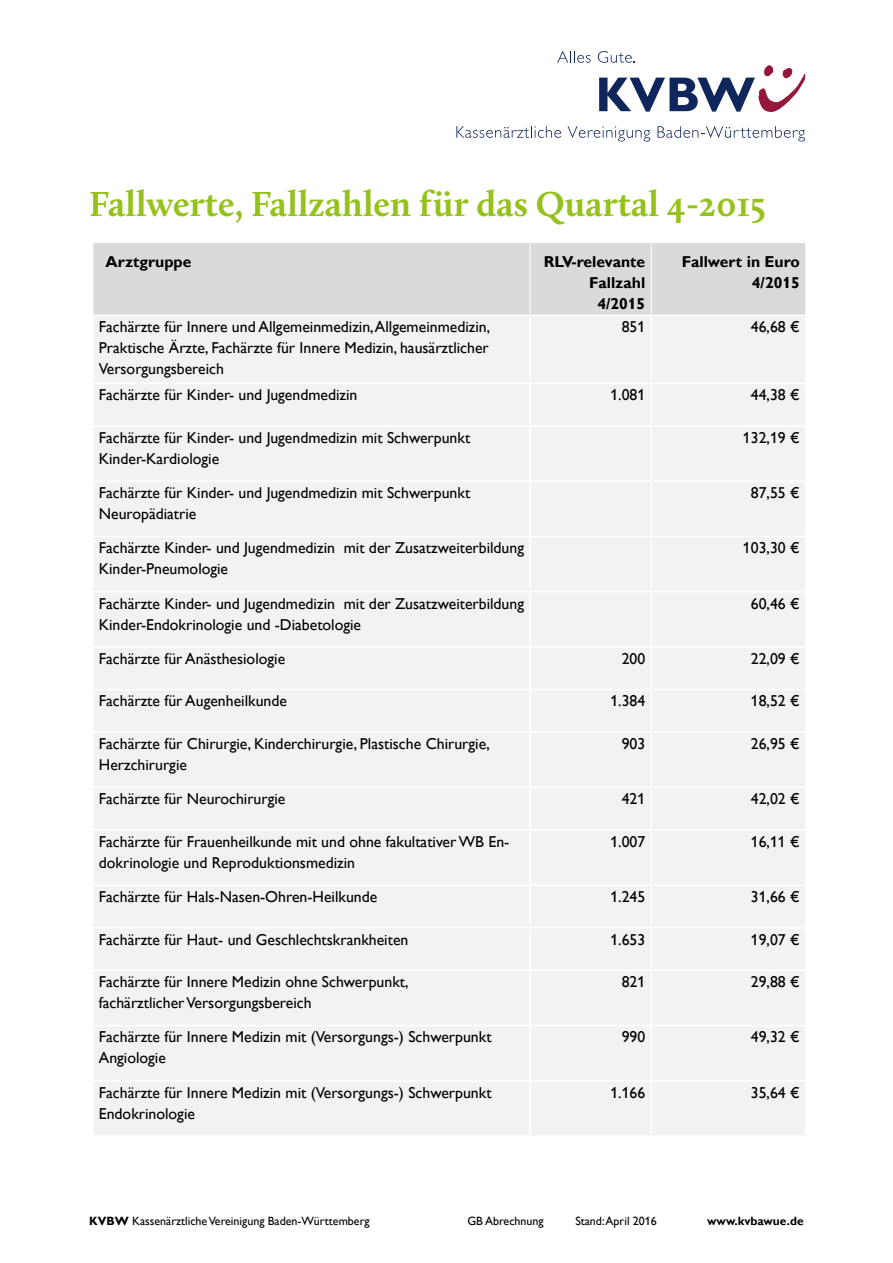
<style>
.page{position:relative;width:893px;height:1263px;background:#fff}
.page>*{position:absolute;margin:0;border:0;box-sizing:border-box;transform-origin:0 0}
.t1{font:700 36px "Calluna";color:#95c11c}
.t2{font:15.75px/21px "Gill Alt One";color:#000}
.t3{font:700 15.75px/21px "Gill Alt One";color:#000;text-align:right}
.t4{font:12px "Gill Alt One";color:#000}
.t5{font:700 12px "Gill Alt One";color:#000}
.s1{font-weight:700}
</style>
<div class="page">
<svg style="left:557px;top:51px;width:34px;height:12px"></svg>
<svg style="left:598px;top:51px;width:207px;height:61px"></svg>
<svg style="left:456px;top:126px;width:105px;height:12px"></svg>
<svg style="left:568px;top:126px;width:82px;height:16px"></svg>
<svg style="left:658px;top:126px;width:147px;height:16px"></svg>
<div style="left:94px;top:243px;width:711px;height:72px;background:#d9dada"></div>
<div style="left:94px;top:316px;width:711px;height:819px;background:#f2f2f2"></div>
<hr style="left:530px;top:243px;width:1px;height:72px;background:#fff">
<hr style="left:651px;top:243px;width:1px;height:72px;background:#fff">
<hr style="left:651px;top:316px;width:1px;height:67px;background:#fff">
<hr style="left:651px;top:384px;width:1px;height:41px;background:#fff">
<hr style="left:651px;top:427px;width:1px;height:53px;background:#fff">
<hr style="left:651px;top:482px;width:1px;height:54px;background:#fff">
<hr style="left:651px;top:537px;width:1px;height:54px;background:#fff">
<hr style="left:651px;top:592px;width:1px;height:54px;background:#fff">
<hr style="left:651px;top:648px;width:1px;height:41px;background:#fff">
<hr style="left:651px;top:690px;width:1px;height:41px;background:#fff">
<hr style="left:651px;top:733px;width:1px;height:54px;background:#fff">
<hr style="left:651px;top:788px;width:1px;height:41px;background:#fff">
<hr style="left:651px;top:831px;width:1px;height:53px;background:#fff">
<hr style="left:651px;top:886px;width:1px;height:41px;background:#fff">
<hr style="left:651px;top:928px;width:1px;height:41px;background:#fff">
<hr style="left:651px;top:971px;width:1px;height:54px;background:#fff">
<hr style="left:651px;top:1026px;width:1px;height:54px;background:#fff">
<hr style="left:651px;top:1081px;width:1px;height:54px;background:#fff">
<hr style="left:529px;top:316px;width:2px;height:67px;background:#fff">
<hr style="left:94px;top:383px;width:436px;height:1px;background:#fff">
<hr style="left:530px;top:383px;width:121px;height:1px;background:#fff">
<hr style="left:529px;top:384px;width:2px;height:41px;background:#fff">
<hr style="left:651px;top:383px;width:155px;height:1px;background:#fff">
<hr style="left:94px;top:425px;width:436px;height:2px;background:#fff">
<hr style="left:530px;top:425px;width:121px;height:2px;background:#fff">
<hr style="left:529px;top:427px;width:2px;height:53px;background:#fff">
<hr style="left:651px;top:425px;width:155px;height:2px;background:#fff">
<hr style="left:94px;top:480px;width:436px;height:2px;background:#fff">
<hr style="left:530px;top:480px;width:121px;height:2px;background:#fff">
<hr style="left:529px;top:482px;width:2px;height:54px;background:#fff">
<hr style="left:651px;top:480px;width:155px;height:2px;background:#fff">
<hr style="left:94px;top:536px;width:436px;height:1px;background:#fff">
<hr style="left:530px;top:536px;width:121px;height:1px;background:#fff">
<hr style="left:529px;top:537px;width:2px;height:54px;background:#fff">
<hr style="left:651px;top:536px;width:155px;height:1px;background:#fff">
<hr style="left:94px;top:591px;width:436px;height:1px;background:#fff">
<hr style="left:530px;top:591px;width:121px;height:1px;background:#fff">
<hr style="left:529px;top:592px;width:2px;height:54px;background:#fff">
<hr style="left:651px;top:591px;width:155px;height:1px;background:#fff">
<hr style="left:94px;top:646px;width:436px;height:2px;background:#fff">
<hr style="left:530px;top:646px;width:121px;height:2px;background:#fff">
<hr style="left:529px;top:648px;width:2px;height:41px;background:#fff">
<hr style="left:651px;top:646px;width:155px;height:2px;background:#fff">
<hr style="left:94px;top:689px;width:436px;height:1px;background:#fff">
<hr style="left:530px;top:689px;width:121px;height:1px;background:#fff">
<hr style="left:529px;top:690px;width:2px;height:41px;background:#fff">
<hr style="left:651px;top:689px;width:155px;height:1px;background:#fff">
<hr style="left:94px;top:731px;width:436px;height:2px;background:#fff">
<hr style="left:530px;top:731px;width:121px;height:2px;background:#fff">
<hr style="left:529px;top:733px;width:2px;height:54px;background:#fff">
<hr style="left:651px;top:731px;width:155px;height:2px;background:#fff">
<hr style="left:94px;top:787px;width:436px;height:1px;background:#fff">
<hr style="left:530px;top:787px;width:121px;height:1px;background:#fff">
<hr style="left:529px;top:788px;width:2px;height:41px;background:#fff">
<hr style="left:651px;top:787px;width:155px;height:1px;background:#fff">
<hr style="left:94px;top:829px;width:436px;height:2px;background:#fff">
<hr style="left:530px;top:829px;width:121px;height:2px;background:#fff">
<hr style="left:529px;top:831px;width:2px;height:53px;background:#fff">
<hr style="left:651px;top:829px;width:155px;height:2px;background:#fff">
<hr style="left:94px;top:884px;width:436px;height:2px;background:#fff">
<hr style="left:530px;top:884px;width:121px;height:2px;background:#fff">
<hr style="left:529px;top:886px;width:2px;height:41px;background:#fff">
<hr style="left:651px;top:884px;width:155px;height:2px;background:#fff">
<hr style="left:94px;top:927px;width:436px;height:1px;background:#fff">
<hr style="left:530px;top:927px;width:121px;height:1px;background:#fff">
<hr style="left:529px;top:928px;width:2px;height:41px;background:#fff">
<hr style="left:651px;top:927px;width:155px;height:1px;background:#fff">
<hr style="left:94px;top:969px;width:436px;height:2px;background:#fff">
<hr style="left:530px;top:969px;width:121px;height:2px;background:#fff">
<hr style="left:529px;top:971px;width:2px;height:54px;background:#fff">
<hr style="left:651px;top:969px;width:155px;height:2px;background:#fff">
<hr style="left:94px;top:1025px;width:436px;height:1px;background:#fff">
<hr style="left:530px;top:1025px;width:121px;height:1px;background:#fff">
<hr style="left:529px;top:1026px;width:2px;height:54px;background:#fff">
<hr style="left:651px;top:1025px;width:155px;height:1px;background:#fff">
<hr style="left:94px;top:1080px;width:436px;height:1px;background:#fff">
<hr style="left:530px;top:1080px;width:121px;height:1px;background:#fff">
<hr style="left:529px;top:1081px;width:2px;height:54px;background:#fff">
<hr style="left:651px;top:1080px;width:155px;height:1px;background:#fff">
<h1 class="t1" style="left:89px;top:182px;width:678px">Fallwerte, Fallzahlen für das Quartal 4-2015</h1>
<p class="t3" style="left:106px;top:251px;width:87px">Arztgruppe</p>
<p class="t3" style="left:544px;top:251px;width:103px">RLV-relevante<br>Fallzahl<br>4/2015</p>
<p class="t3" style="left:682px;top:251px;width:119px">Fallwert in Euro<br>4/2015</p>
<p class="t2" style="left:99px;top:316px;width:393px;text-align:justify">Fachärzte für Innere und Allgemeinmedizin, Allgemeinmedizin, Praktische Ärzte, Fachärzte für Innere Medizin, hausärztlicher Versorgungsbereich</p>
<p class="t2" style="left:622px;top:316px;width:25px">851</p>
<p class="t2" style="left:751px;top:316px;width:50px">46,68 €</p>
<p class="t2" style="left:99px;top:384px;width:260px">Fachärzte für Kinder- und Jugendmedizin</p>
<p class="t2" style="left:610px;top:384px;width:36px">1.081</p>
<p class="t2" style="left:751px;top:384px;width:50px">44,38 €</p>
<p class="t2" style="left:99px;top:427px;width:373px">Fachärzte für Kinder- und Jugendmedizin mit Schwerpunkt<br>Kinder-Kardiologie</p>
<p class="t2" style="left:743px;top:427px;width:58px">132,19 €</p>
<p class="t2" style="left:99px;top:482px;width:373px">Fachärzte für Kinder- und Jugendmedizin mit Schwerpunkt<br>Neuropädiatrie</p>
<p class="t2" style="left:751px;top:482px;width:50px">87,55 €</p>
<p class="t2" style="left:99px;top:537px;width:427px">Fachärzte Kinder- und Jugendmedizin mit der Zusatzweiterbildung<br>Kinder-Pneumologie</p>
<p class="t2" style="left:743px;top:537px;width:58px">103,30 €</p>
<p class="t2" style="left:99px;top:593px;width:427px">Fachärzte Kinder- und Jugendmedizin mit der Zusatzweiterbildung<br>Kinder-Endokrinologie und -Diabetologie</p>
<p class="t2" style="left:751px;top:593px;width:50px">60,46 €</p>
<p class="t2" style="left:99px;top:648px;width:188px">Fachärzte für Anästhesiologie</p>
<p class="t2" style="left:622px;top:648px;width:25px">200</p>
<p class="t2" style="left:751px;top:648px;width:50px">22,09 €</p>
<p class="t2" style="left:99px;top:690px;width:190px">Fachärzte für Augenheilkunde</p>
<p class="t2" style="left:610px;top:690px;width:36px">1.384</p>
<p class="t2" style="left:751px;top:690px;width:50px">18,52 €</p>
<p class="t2" style="left:99px;top:733px;width:393px">Fachärzte für Chirurgie, Kinderchirurgie, Plastische Chirurgie,<br>Herzchirurgie</p>
<p class="t2" style="left:622px;top:733px;width:25px">903</p>
<p class="t2" style="left:751px;top:733px;width:50px">26,95 €</p>
<p class="t2" style="left:99px;top:788px;width:188px">Fachärzte für Neurochirurgie</p>
<p class="t2" style="left:622px;top:788px;width:25px">421</p>
<p class="t2" style="left:751px;top:788px;width:50px">42,02 €</p>
<p class="t2" style="left:99px;top:831px;width:412px">Fachärzte für Frauenheilkunde mit und ohne fakultativer WB En&shy;dokrinologie und Reproduktionsmedizin</p>
<p class="t2" style="left:610px;top:831px;width:36px">1.007</p>
<p class="t2" style="left:751px;top:831px;width:50px">16,11 €</p>
<p class="t2" style="left:99px;top:886px;width:280px">Fachärzte für Hals-Nasen-Ohren-Heilkunde</p>
<p class="t2" style="left:610px;top:886px;width:36px">1.245</p>
<p class="t2" style="left:751px;top:886px;width:50px">31,66 €</p>
<p class="t2" style="left:99px;top:929px;width:311px">Fachärzte für Haut- und Geschlechtskrankheiten</p>
<p class="t2" style="left:610px;top:929px;width:36px">1.653</p>
<p class="t2" style="left:751px;top:929px;width:50px">19,07 €</p>
<p class="t2" style="left:99px;top:971px;width:311px">Fachärzte für Innere Medizin ohne Schwerpunkt, fachärztlicher Versorgungsbereich</p>
<p class="t2" style="left:622px;top:971px;width:25px">821</p>
<p class="t2" style="left:751px;top:971px;width:50px">29,88 €</p>
<p class="t2" style="left:99px;top:1026px;width:394px">Fachärzte für Innere Medizin mit (Versorgungs-) Schwerpunkt<br>Angiologie</p>
<p class="t2" style="left:622px;top:1026px;width:25px">990</p>
<p class="t2" style="left:751px;top:1026px;width:50px">49,32 €</p>
<p class="t2" style="left:99px;top:1082px;width:394px">Fachärzte für Innere Medizin mit (Versorgungs-) Schwerpunkt<br>Endokrinologie</p>
<p class="t2" style="left:610px;top:1082px;width:36px">1.166</p>
<p class="t2" style="left:751px;top:1082px;width:50px">35,64 €</p>
<p class="t4" style="left:89px;top:1213px;width:282px"><span class="s1">KVBW</span> Kassenärztliche Vereinigung Baden-Württemberg</p>
<p class="t4" style="left:467px;top:1213px;width:78px">GB Abrechnung</p>
<p class="t4" style="left:575px;top:1213px;width:83px">Stand: April 2016</p>
<p class="t5" style="left:707px;top:1213px;width:98px">www.kvbawue.de</p>
</div>
